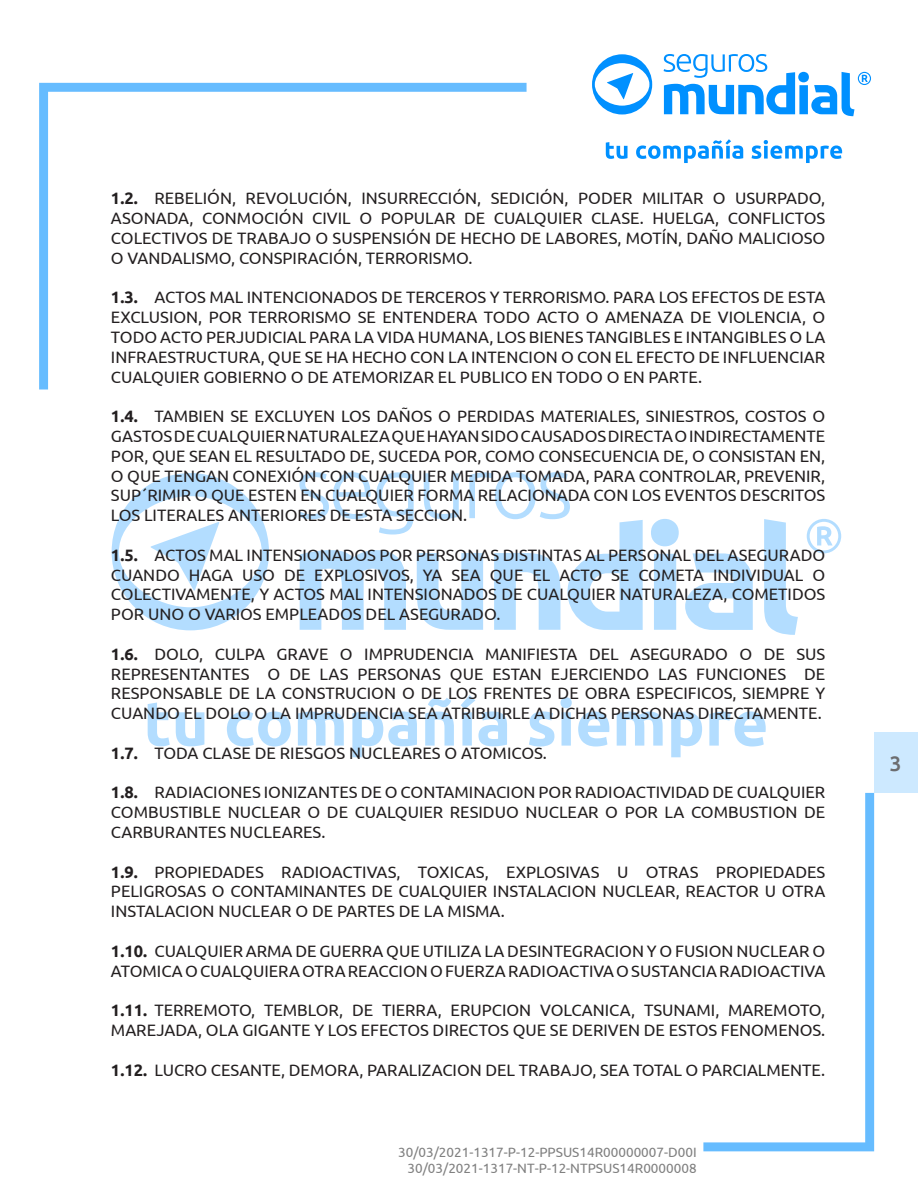
<style>
.page{position:relative;width:918px;height:1188px;background:#fff}
.page>*{position:absolute;margin:0;border:0;box-sizing:border-box;transform-origin:0 0}
.t1{font:500 21px "Ubuntu";color:#6c6d70}
.t2{font:16.5px/19.8px "Ubuntu";color:#231f20;text-align:justify}
.t3{font:13.5px/16.2px "Ubuntu";color:#808080;text-align:right}
.s1{font-weight:700}
</style>
<div class="page">
<svg style="left:112px;top:473px;width:157px;height:157px"></svg>
<svg style="left:764px;top:519px;width:34px;height:116px"></svg>
<svg style="left:651px;top:519px;width:28px;height:111px"></svg>
<svg style="left:685px;top:553px;width:68px;height:77px"></svg>
<svg style="left:299px;top:472px;width:344px;height:158px"></svg>
<svg style="left:148px;top:703px;width:22px;height:43px"></svg>
<svg style="left:176px;top:712px;width:28px;height:34px"></svg>
<svg style="left:227px;top:711px;width:64px;height:36px"></svg>
<svg style="left:298px;top:712px;width:46px;height:34px"></svg>
<svg style="left:352px;top:711px;width:65px;height:46px"></svg>
<svg style="left:425px;top:698px;width:29px;height:48px"></svg>
<svg style="left:461px;top:695px;width:46px;height:51px"></svg>
<svg style="left:529px;top:711px;width:25px;height:36px"></svg>
<svg style="left:561px;top:697px;width:11px;height:49px"></svg>
<svg style="left:578px;top:711px;width:31px;height:36px"></svg>
<svg style="left:617px;top:712px;width:46px;height:34px"></svg>
<svg style="left:671px;top:712px;width:31px;height:45px"></svg>
<svg style="left:709px;top:711px;width:57px;height:36px"></svg>
<svg style="left:807px;top:519px;width:34px;height:34px"></svg>
<svg style="left:592px;top:54px;width:60px;height:60px"></svg>
<svg style="left:606px;top:142px;width:22px;height:17px"></svg>
<svg style="left:636px;top:139px;width:107px;height:24px"></svg>
<svg style="left:752px;top:140px;width:90px;height:23px"></svg>
<svg style="left:664px;top:54px;width:207px;height:62px"></svg>
<svg style="left:39px;top:83px;width:488px;height:307px"></svg>
<svg style="left:703px;top:793px;width:171px;height:358px"></svg>
<div style="left:874px;top:732px;width:44px;height:61px;background:#cde9ff"></div>
<hr style="left:0;top:732px;width:1px;height:61px;background:#0090ff">
<p class="t2" style="left:111px;top:188px;width:716px"><span class="s1">1.2.</span> REBELIÓN, REVOLUCIÓN, INSURRECCIÓN, SEDICIÓN, PODER MILITAR O USURPADO, ASONADA, CONMOCIÓN CIVIL O POPULAR DE CUALQUIER CLASE. HUELGA, CONFLICTOS COLECTIVOS DE TRABAJO O SUSPENSIÓN DE HECHO DE LABORES, MOTÍN, DAÑO MALICIOSO O VANDALISMO, CONSPIRACIÓN, TERRORISMO.</p>
<p class="t2" style="left:111px;top:287px;width:716px"><span class="s1">1.3.</span> ACTOS MAL INTENCIONADOS DE TERCEROS Y TERRORISMO. PARA LOS EFECTOS DE ESTA EXCLUSION, POR TERRORISMO SE ENTENDERA TODO ACTO O AMENAZA DE VIOLENCIA, O TODO ACTO PERJUDICIAL PARA LA VIDA HUMANA, LOS BIENES TANGIBLES E INTANGIBLES O LA INFRAESTRUCTURA, QUE SE HA HECHO CON LA INTENCION O CON EL EFECTO DE INFLUENCIAR CUALQUIER GOBIERNO O DE ATEMORIZAR EL PUBLICO EN TODO O EN PARTE.</p>
<p class="t2" style="left:111px;top:406px;width:716px"><span class="s1">1.4.</span> TAMBIEN SE EXCLUYEN LOS DAÑOS O PERDIDAS MATERIALES, SINIESTROS, COSTOS O GASTOS DE CUALQUIER NATURALEZA QUE HAYAN SIDO CAUSADOS DIRECTA O INDIRECTAMENTE POR, QUE SEAN EL RESULTADO DE, SUCEDA POR, COMO CONSECUENCIA DE, O CONSISTAN EN, O QUE TENGAN CONEXIÓN CON CUALQUIER MEDIDA TOMADA, PARA CONTROLAR, PREVENIR, SUP´RIMIR O QUE ESTEN EN CUALQUIER FORMA RELACIONADA CON LOS EVENTOS DESCRITOS LOS LITERALES ANTERIORES DE ESTA SECCION.</p>
<p class="t2" style="left:111px;top:544px;width:716px"><span class="s1">1.5.</span> ACTOS MAL INTENSIONADOS POR PERSONAS DISTINTAS AL PERSONAL DEL ASEGURADO CUANDO HAGA USO DE EXPLOSIVOS, YA SEA QUE EL ACTO SE COMETA INDIVIDUAL O COLECTIVAMENTE, Y ACTOS MAL INTENSIONADOS DE CUALQUIER NATURALEZA, COMETIDOS POR UNO O VARIOS EMPLEADOS DEL ASEGURADO.</p>
<p class="t2" style="left:111px;top:643px;width:716px"><span class="s1">1.6.</span> DOLO, CULPA GRAVE O IMPRUDENCIA MANIFIESTA DEL ASEGURADO O DE SUS REPRESENTANTES O DE LAS PERSONAS QUE ESTAN EJERCIENDO LAS FUNCIONES DE RESPONSABLE DE LA CONSTRUCION O DE LOS FRENTES DE OBRA ESPECIFICOS, SIEMPRE Y CUANDO EL DOLO O LA IMPRUDENCIA SEA ATRIBUIRLE A DICHAS PERSONAS DIRECTAMENTE.</p>
<p class="t2" style="left:111px;top:742px;width:437px"><span class="s1">1.7.</span> TODA CLASE DE RIESGOS NUCLEARES O ATOMICOS.</p>
<p class="t2" style="left:111px;top:782px;width:716px"><span class="s1">1.8.</span> RADIACIONES IONIZANTES DE O CONTAMINACION POR RADIOACTIVIDAD DE CUALQUIER COMBUSTIBLE NUCLEAR O DE CUALQUIER RESIDUO NUCLEAR O POR LA COMBUSTION DE CARBURANTES NUCLEARES.</p>
<p class="t2" style="left:111px;top:861px;width:716px"><span class="s1">1.9.</span> PROPIEDADES RADIOACTIVAS, TOXICAS, EXPLOSIVAS U OTRAS PROPIEDADES PELIGROSAS O CONTAMINANTES DE CUALQUIER INSTALACION NUCLEAR, REACTOR U OTRA INSTALACION NUCLEAR O DE PARTES DE LA MISMA.</p>
<p class="t2" style="left:111px;top:940px;width:716px"><span class="s1">1.10.</span> CUALQUIER ARMA DE GUERRA QUE UTILIZA LA DESINTEGRACION Y O FUSION NUCLEAR O<br>ATOMICA O CUALQUIERA OTRA REACCION O FUERZA RADIOACTIVA O SUSTANCIA RADIOACTIVA</p>
<p class="t2" style="left:111px;top:1000px;width:716px"><span class="s1">1.11.</span> TERREMOTO, TEMBLOR, DE TIERRA, ERUPCION VOLCANICA, TSUNAMI, MAREMOTO,<br>MAREJADA, OLA GIGANTE Y LOS EFECTOS DIRECTOS QUE SE DERIVEN DE ESTOS FENOMENOS.</p>
<p class="t2" style="left:111px;top:1059px;width:716px"><span class="s1">1.12.</span> LUCRO CESANTE, DEMORA, PARALIZACION DEL TRABAJO, SEA TOTAL O PARCIALMENTE.</p>
<p class="t3" style="left:398px;top:1144px;width:300px">30/03/2021-1317-P-12-PPSUS14R00000007-D00I<br>30/03/2021-1317-NT-P-12-NTPSUS14R0000008</p>
<p class="t1" style="left:890px;top:751px;width:13px">3</p>
</div>
